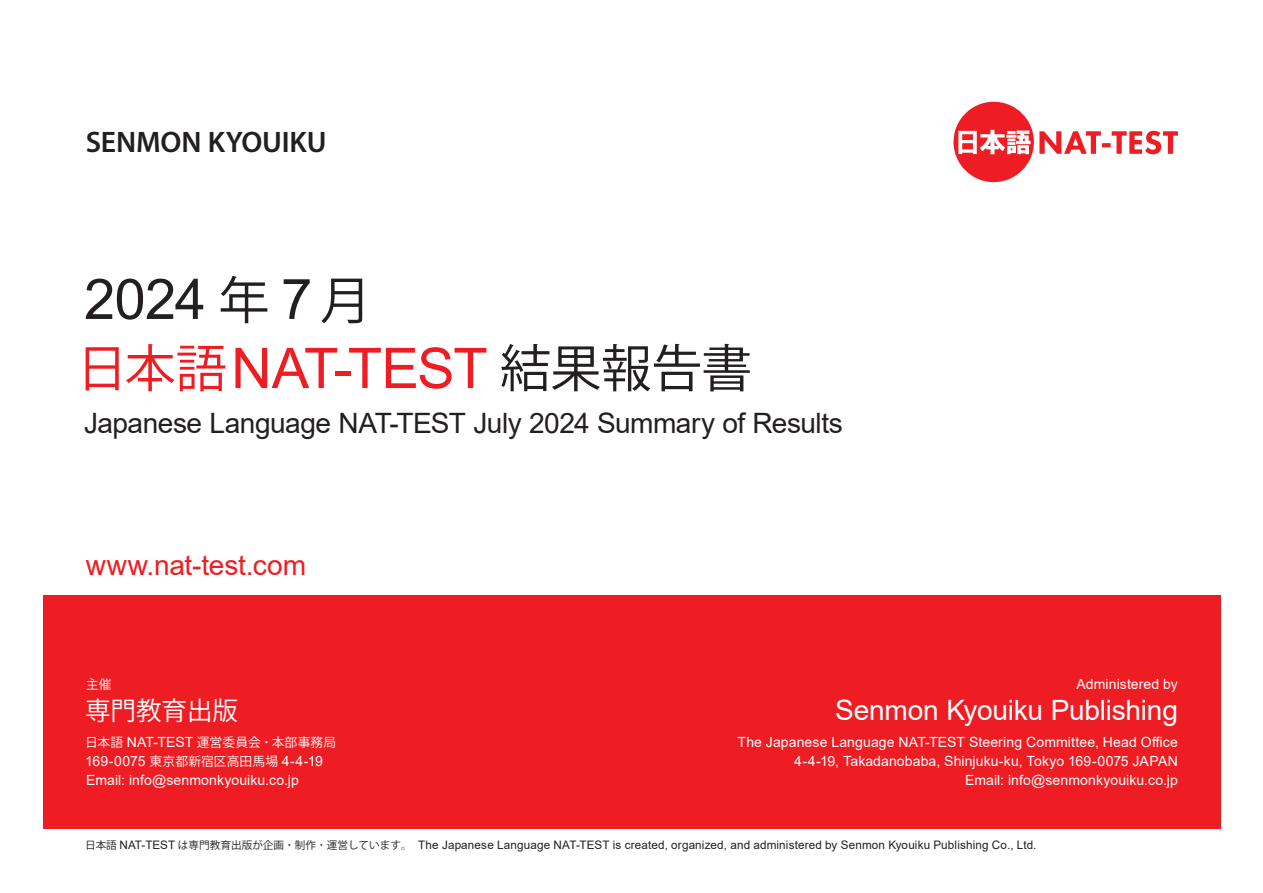
<style>
.page{position:relative;width:1263px;height:893px;background:#fff}
.page>*{position:absolute;margin:0;border:0;box-sizing:border-box;transform-origin:0 0}
.t1{font:56.1px "Arial";letter-spacing:-.025em;color:#ee1d23}
.t2{font:56.1px "Arial";color:#231f20}
.t3{font:600 29.7px "Myriad Pro";letter-spacing:-.005em;color:#231f20}
.t4{font:28.05px "Arial";letter-spacing:-.02em;color:#231f20}
.t5{font:28.05px "Arial";letter-spacing:-.01em;color:#fff}
.t6{font:28.05px "Arial";letter-spacing:-.005em;color:#ee1d23}
.t7{font:25.5px "Koz Go Pr 6 N";color:#fff}
.t8{font:14.1px "Arial";letter-spacing:.005em;color:#fff}
.t9{font:12.75px "Koz Go Pr 6 N";letter-spacing:.005em;color:#fff}
.p_注釈{font:11.7px "Arial";letter-spacing:.01em;color:#231f20}
.s1{font-family:"Koz Go Pr 6 N";font-size:51px}
.s2{font-family:"Koz Go Pr 6 N";font-size:51px;color:#231f20}
.s3{font-family:"Arial";font-size:14.1px}
.s4{font-weight:200}
.s5{font-family:"Koz Go Pr 6 N";font-size:12.75px}
.s6{font-family:"Koz Go Pr 6 N";font-size:10.65px}
.s7{font-family:"Koz Go Pr 6 N";font-weight:200;font-size:10.65px}
</style>
<div class="page">
<div style="left:43px;top:595px;width:1177px;height:234px;background:#ee1d23"></div>
<div style="left:953px;top:102px;width:81px;height:80px;background:#ee1d23;border-radius:50%"></div>
<svg style="left:958px;top:130px;width:72px;height:24px"></svg>
<svg style="left:1039px;top:131px;width:139px;height:23px"></svg>
<p class="t3" style="left:86px;top:124px;width:242px">SENMON KYOUIKU</p>
<p class="t2" style="left:84px;top:261px;width:289px">2024 <span class="s1">年</span> 7<span class="s1">月</span></p>
<p class="t1" style="left:76px;top:330px;width:677px"><span class="s1">日本語</span>NAT-TEST <span class="s2">結果報告書</span></p>
<p class="t4" style="left:84px;top:403px;width:760px">Japanese Language NAT-TEST July 2024 Summary of Results</p>
<p class="t6" style="left:86px;top:546px;width:222px">www.nat-test.com</p>
<p class="t9" style="left:86px;top:678px;width:27px">主催</p>
<p class="t7" style="left:85px;top:696px;width:155px">専門教育出版</p>
<p class="t9" style="left:85px;top:735px;width:253px">日本語 <span class="s3">NAT-TEST</span> 運営委員会<span class="s4">・</span>本部事務局</p>
<p class="t8" style="left:85px;top:751px;width:240px">169-0075 <span class="s5">東京都新宿区高田馬場</span> 4-4-19</p>
<p class="t8" style="left:86px;top:770px;width:214px">Email: info@senmonkyouiku.co.jp</p>
<p class="t8" style="left:1076px;top:675px;width:103px">Administered by</p>
<p class="t5" style="left:835px;top:691px;width:344px">Senmon Kyouiku Publishing</p>
<p class="t8" style="left:738px;top:732px;width:442px">The Japanese Language NAT-TEST Steering Committee, Head Office</p>
<p class="t8" style="left:794px;top:751px;width:385px">4-4-19, Takadanobaba, Shinjuku-ku, Tokyo 169-0075 JAPAN</p>
<p class="t8" style="left:965px;top:770px;width:214px">Email: info@senmonkyouiku.co.jp</p>
<p class="p_注釈" style="left:85px;top:837px;width:953px"><span class="s6">日本語</span> NAT-TEST <span class="s6">は専門教育出版が企画</span><span class="s7">・</span><span class="s6">制作</span><span class="s7">・</span><span class="s6">運営しています</span><span class="s7">。</span> The Japanese Language NAT-TEST is created, organized, and administered by Senmon Kyouiku Publishing Co., Ltd.</p>
</div>
